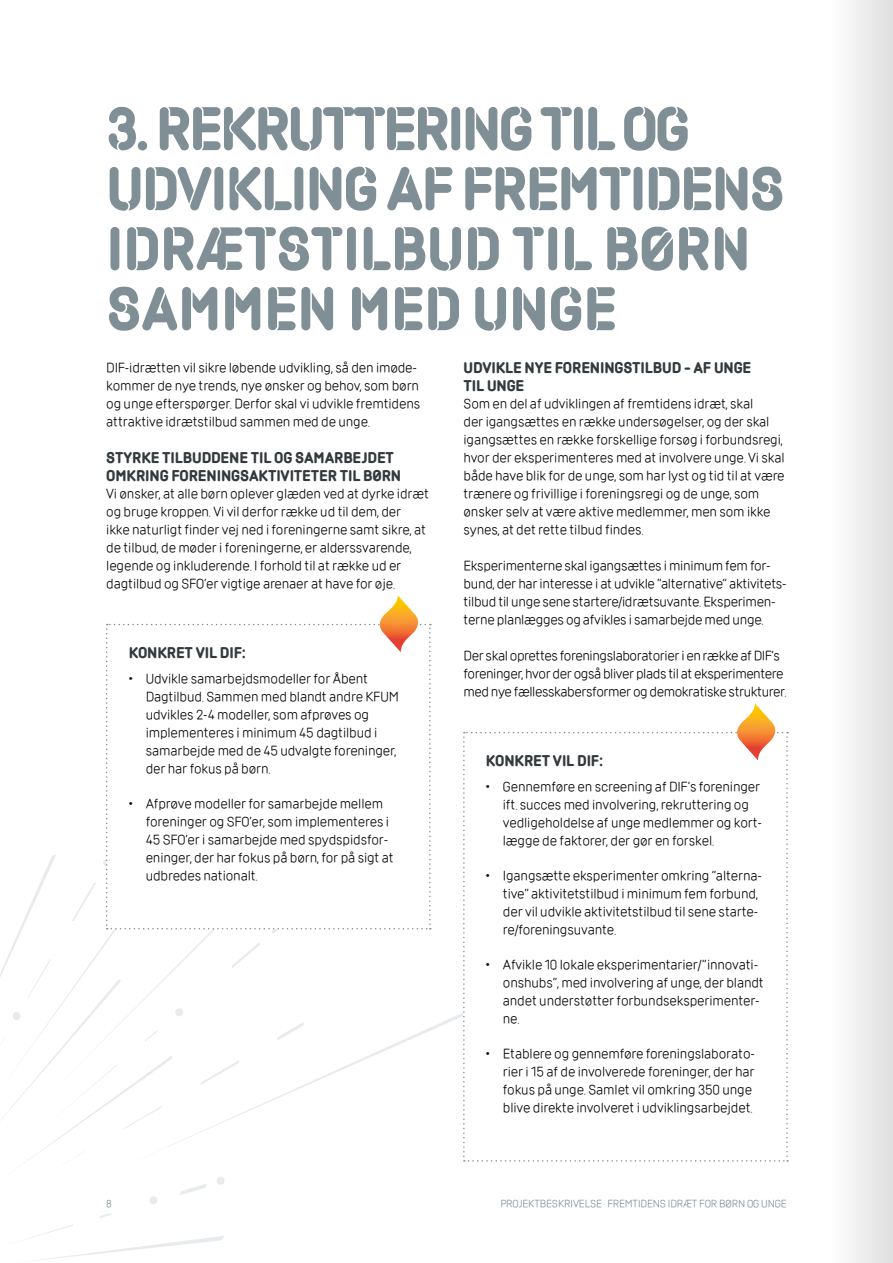
<style>
.page{position:relative;width:893px;height:1263px;background:#fff}
.page>*{position:absolute;margin:0;border:0;box-sizing:border-box;transform-origin:0 0}
.t1{font:700 52.5px/60px "DIF Stencil";letter-spacing:-.04em;color:#808e96}
.t2{font:13.5px/18px "DIF";letter-spacing:-.01em;color:#000}
.t3{font:13.5px/18px "DIF";letter-spacing:-.03em;color:#000}
.t4{font:700 13.5px/18px "DIF";letter-spacing:-.01em;color:#333a3d}
.t5{font:10.5px "DIF";letter-spacing:-.01em;color:#808e96}
</style>
<div class="page">
<svg style="left:27px;top:1225px;width:197px;height:36px"></svg>
<svg style="left:99px;top:1213px;width:12px;height:5px"></svg>
<svg style="left:0;top:595px;width:431px;height:609px"></svg>
<svg style="left:463px;top:703px;width:325px;height:458px"></svg>
<div style="left:829px;top:0;width:64px;height:1263px;background:linear-gradient(to right,#fff,#e0e0e0)"></div>
<hr style="left:892px;top:0;width:1px;height:1263px;background:#000">
<h1 class="t1" style="left:106px;top:99px;width:680px">3. REKRUTTERING TIL OG<br>UDVIKLING AF FREMTIDENS<br>IDRÆTSTILBUD TIL BØRN<br>SAMMEN MED UNGE</h1>
<p class="t4" style="left:463px;top:359px;width:289px">UDVIKLE NYE FORENINGSTILBUD – AF UNGE<br>TIL UNGE</p>
<p class="t2" style="left:463px;top:394px;width:323px">Som en del af udviklingen af fremtidens idræt, skal<br>der igangsættes en række undersøgelser, og der skal igangsættes en række forskellige forsøg i forbundsregi, hvor der eksperimenteres med at involvere unge. Vi skal både have blik for de unge, som har lyst og tid til at være trænere og frivillige i foreningsregi og de unge, som ønsker selv at være aktive medlemmer, men som ikke synes, at det rette tilbud findes.</p>
<p class="t2" style="left:463px;top:556px;width:325px">Eksperimenterne skal igangsættes i minimum fem for&shy;bund, der har interesse i at udvikle ”alternative” aktivitets&shy;tilbud til unge sene startere/idrætsuvante. Eksperimen&shy;terne planlægges og afvikles i samarbejde med unge.</p>
<p class="t3" style="left:463px;top:646px;width:325px">Der skal oprettes foreningslaboratorier i en række af DIF’s foreninger, hvor der også bliver plads til at eksperimentere med nye fællesskabersformer og demokratiske strukturer.</p>
<p class="t2" style="left:106px;top:358px;width:315px">DIF-idrætten vil sikre løbende udvikling, så den imøde&shy;kommer de nye trends, nye ønsker og behov, som børn og unge efterspørger. Derfor skal vi udvikle fremtidens attraktive idrætstilbud sammen med de unge.</p>
<p class="t4" style="left:106px;top:449px;width:296px">STYRKE TILBUDDENE TIL OG SAMARBEJDET<br>OMKRING FORENINGSAKTIVITETER TIL BØRN</p>
<p class="t2" style="left:106px;top:484px;width:324px">Vi ønsker, at alle børn oplever glæden ved at dyrke idræt og bruge kroppen. Vi vil derfor række ud til dem, der<br>ikke naturligt finder vej ned i foreningerne samt sikre, at de tilbud, de møder i foreningerne, er alderssvarende, legende og inkluderende. I forhold til at række ud er dagtilbud og SFO’er vigtige arenaer at have for øje.</p>
<p class="t4" style="left:129px;top:643px;width:119px">KONKRET VIL DIF:</p>
<p class="t2" style="left:146px;top:670px;width:255px;text-indent:-17px">• Udvikle samarbejdsmodeller for Åbent Dagtilbud. Sammen med blandt andre KFUM udvikles 2-4 modeller, som afprøves og implementeres i minimum 45 dagtilbud i samarbejde med de 45 udvalgte foreninger, der har fokus på børn.</p>
<p class="t2" style="left:146px;top:795px;width:250px;text-indent:-17px">• Afprøve modeller for samarbejde mellem foreninger og SFO’er, som implementeres i 45 SFO’er i samarbejde med spydspidsfor&shy;eninger, der har fokus på børn, for på sigt at udbredes nationalt.</p>
<p class="t4" style="left:486px;top:751px;width:119px">KONKRET VIL DIF:</p>
<p class="t2" style="left:503px;top:778px;width:261px;text-indent:-17px">• Gennemføre en screening af DIF’s foreninger ift. succes med involvering, rekruttering og vedligeholdelse af unge medlemmer og kort&shy;lægge de faktorer, der gør en forskel.</p>
<p class="t2" style="left:503px;top:867px;width:261px;text-indent:-17px">• Igangsætte eksperimenter omkring ”alterna&shy;tive” aktivitetstilbud i minimum fem forbund, der vil udvikle aktivitetstilbud til sene starte&shy;re/foreningsuvante.</p>
<p class="t2" style="left:503px;top:956px;width:262px;text-indent:-17px">• Afvikle 10 lokale eksperimentarier/“innovati&shy;onshubs”, med involvering af unge, der blandt andet understøtter forbundseksperimenter&shy;ne.</p>
<p class="t2" style="left:503px;top:1045px;width:253px;text-indent:-17px">• Etablere og gennemføre foreningslaborato&shy;rier i 15 af de involverede foreninger, der har fokus på unge. Samlet vil omkring 350 unge blive direkte involveret i udviklingsarbejdet.</p>
<p class="t5" style="left:106px;top:1197px;width:7px">8</p>
<p class="t5" style="left:500px;top:1197px;width:288px">PROJEKTBESKRIVELSE · FREMTIDENS IDRÆT FOR BØRN OG UNGE</p>
</div>
